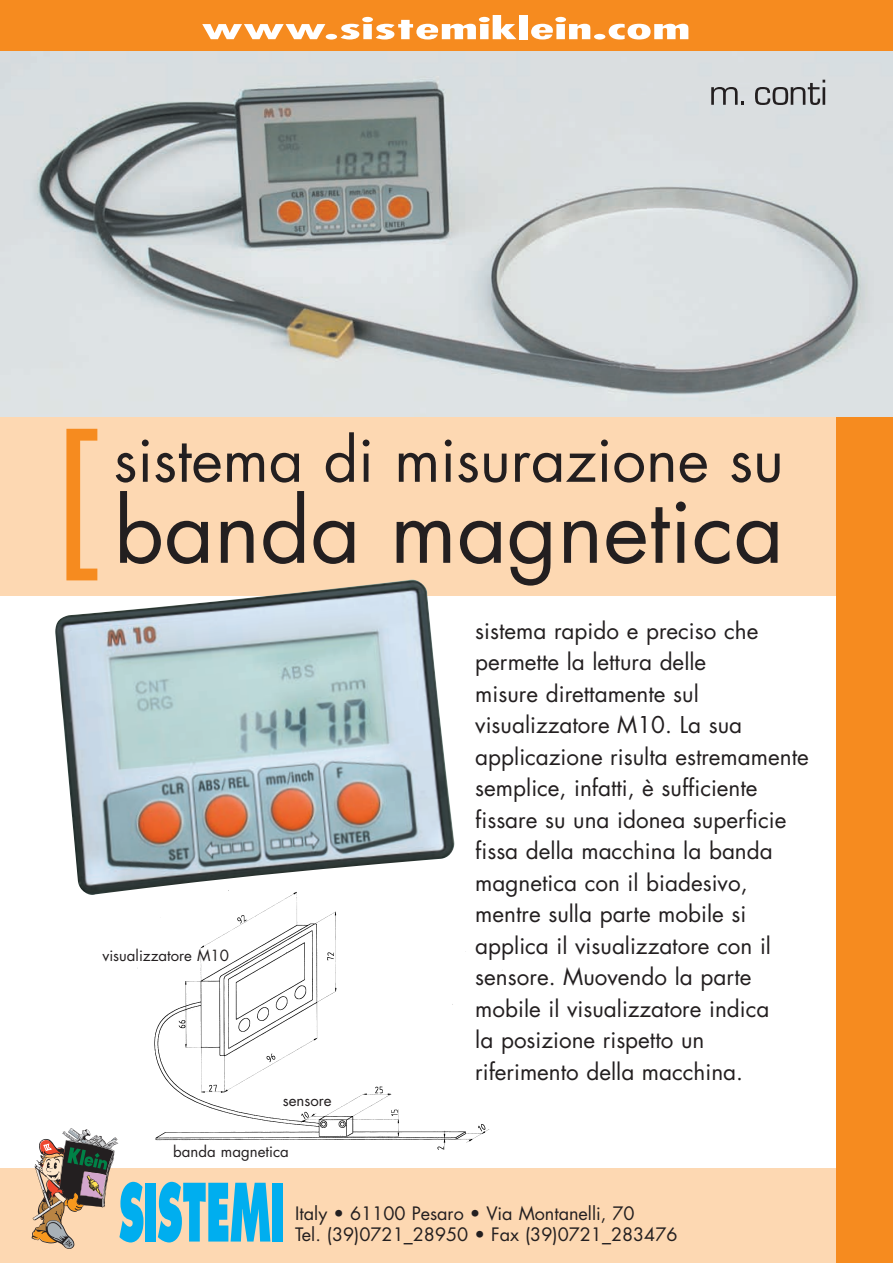
<style>
.page{position:relative;width:893px;height:1263px;background:#fff}
.page>*{position:absolute;margin:0;border:0;box-sizing:border-box;transform-origin:0 0}
.t1{font:165px "Helvetica";color:#f68b1f}
.t2{font:87px "Futura";color:#231f20}
.t3{font:60px "Futura";color:#231f20}
.t4{font:700 condensed 30px "Futura";color:#fff;scale:2 1}
.t5{font:22.5px/31.5px "Futura";color:#231f20}
.t6{font:18px/21px "Futura";color:#231f20}
.t7{font:15px "Futura";color:#231f20}
</style>
<div class="page">
<img style="left:137px;top:895px;width:366px;height:255px">
<img style="left:0;top:51px;width:893px;height:366px">
<div style="left:0;top:417px;width:893px;height:178px;background:#fdd8b2"></div>
<div style="left:0;top:1168px;width:868px;height:95px;background:#fdd8b2"></div>
<div style="left:836px;top:417px;width:57px;height:846px;background:#f68b1f"></div>
<div style="left:0;top:0;width:893px;height:51px;background:#f68b1f"></div>
<svg style="left:711px;top:87px;width:33px;height:18px"></svg>
<svg style="left:755px;top:80px;width:70px;height:25px;background:#a6a8aa"></svg>
<svg style="left:33px;top:1129px;width:110px;height:119px"></svg>
<div style="left:145px;top:1183px;width:11px;height:58px;background:#00aeef"></div>
<svg style="left:158px;top:1182px;width:112px;height:60px"></svg>
<div style="left:272px;top:1183px;width:11px;height:58px;background:#00aeef"></div>
<img style="left:55px;top:580px;width:399px;height:315px">
<h3 class="t4" style="left:201px;top:15px;width:246px">www.sistemiklein.com</h3>
<h1 class="t1" style="left:56px;top:394px;width:47px">[</h1>
<h3 class="t3" style="left:113px;top:432px;width:672px">sistema di misurazione su</h3>
<h2 class="t2" style="left:114px;top:491px;width:671px">banda magnetica</h2>
<p class="t5" style="left:475px;top:616px;width:335px">sistema rapido e preciso che permette la lettura delle<br>misure direttamente sul visualizzatore M10. La sua applicazione risulta estremamente semplice, infatti, è sufficiente fissare su una idonea superficie fissa della macchina la banda magnetica con il biadesivo, mentre sulla parte mobile si applica il visualizzatore con il sensore. Muovendo la parte mobile il visualizzatore indica<br>la posizione rispetto un riferimento della macchina.</p>
<p class="t7" style="left:283px;top:1093px;width:50px">sensore</p>
<p class="t7" style="left:173px;top:1144px;width:117px">banda magnetica</p>
<p class="t7" style="left:102px;top:949px;width:128px">visualizzatore M10</p>
<p class="t6" style="left:295px;top:1204px;width:384px">Italy • 61100 Pesaro • Via Montanelli, 70<br>Tel. (39)0721_28950 • Fax (39)0721_283476</p>
</div>
